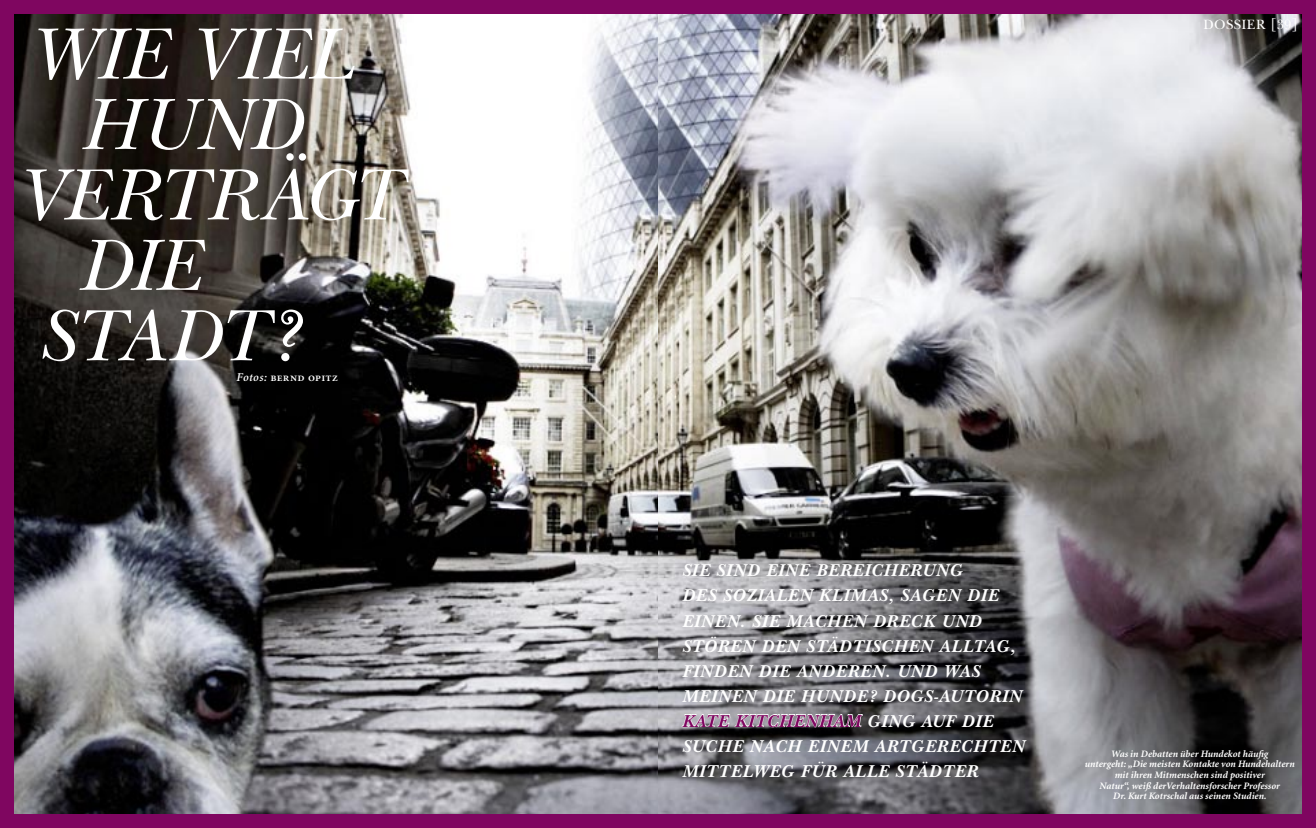
<style>
.page{position:relative;width:1316px;height:828px;background:#fff}
.page>*{position:absolute;margin:0;border:0;box-sizing:border-box;transform-origin:0 0}
._03_Headline_Versal_kursiv{font:italic 75.8px/70.4px "New Baskerville LT";letter-spacing:.02em;color:#fff;text-align:center}
._03_Vorspann_Versal_kursiv{font:italic 700 18px/25px "New Baskerville LT";letter-spacing:.055em;color:#fff}
.t1{font:14px "New Baskerville LT";letter-spacing:.03em;color:#fff}
.t2{font:12px "Minion Semibold SC";letter-spacing:.025em;color:#fff}
._03_BU{font:italic 700 9.8px/10.7px "Minion LT";color:#fff;text-align:center}
.s1{font-family:"Minion LT";font-weight:600;font-style:italic}
.s2{font-size:16px}
.s3{color:#7f0660}
</style>
<div class="page">
<div style="left:0;top:0;width:1315px;height:828px;background:linear-gradient(to right,#7f0660,#7f0660)"></div>
<img style="left:658px;top:14px;width:643px;height:800px">
<img style="left:14px;top:14px;width:644px;height:800px">
<svg style="left:681px;top:702px;width:182px;height:35px;background:#767579"></svg>
<p class="_03_Headline_Versal_kursiv" style="left:28px;top:19px;width:325px">WIE VIEL</p>
<p class="_03_Headline_Versal_kursiv" style="left:16px;top:90px;width:384px">HUND<br>VERTRÄGT</p>
<p class="_03_Headline_Versal_kursiv" style="left:80px;top:231px;width:121px">DIE</p>
<p class="_03_Headline_Versal_kursiv" style="left:37px;top:301px;width:262px">STADT?</p>
<p class="t2" style="left:236px;top:371px;width:103px"><span class="s1">Fotos:</span> bernd opitz</p>
<p class="t1" style="left:1203px;top:16px;width:96px">DOSSIER <span class="s2">[</span>39<span class="s2">]</span></p>
<p class="_03_Vorspann_Versal_kursiv" style="left:682px;top:558px;width:344px">SIE SIND EINE BEREICHERUNG<br>DES SOZIALEN KLIMAS, SAGEN DIE<br>EINEN. SIE MACHEN DRECK UND<br>STÖREN DEN STÄDTISCHEN ALLTAG,<br>FINDEN DIE ANDEREN. UND WAS<br>MEINEN DIE HUNDE? DOGS-AUTORIN<br><span class="s3">KATE KITCHENHAM</span> GING AUF DIE<br>SUCHE NACH EINEM ARTGERECHTEN<br>MITTELWEG FÜR ALLE STÄDTER</p>
<p class="_03_BU" style="left:1084px;top:748px;width:211px">Was in Debatten über Hundekot häufig<br>untergeht: „Die meisten Kontakte von Hundehaltern mit ihren Mitmenschen sind positiver<br>Natur“, weiß derVerhaltensforscher Professor<br>Dr. Kurt Kotrschal aus seinen Studien.</p>
</div>
